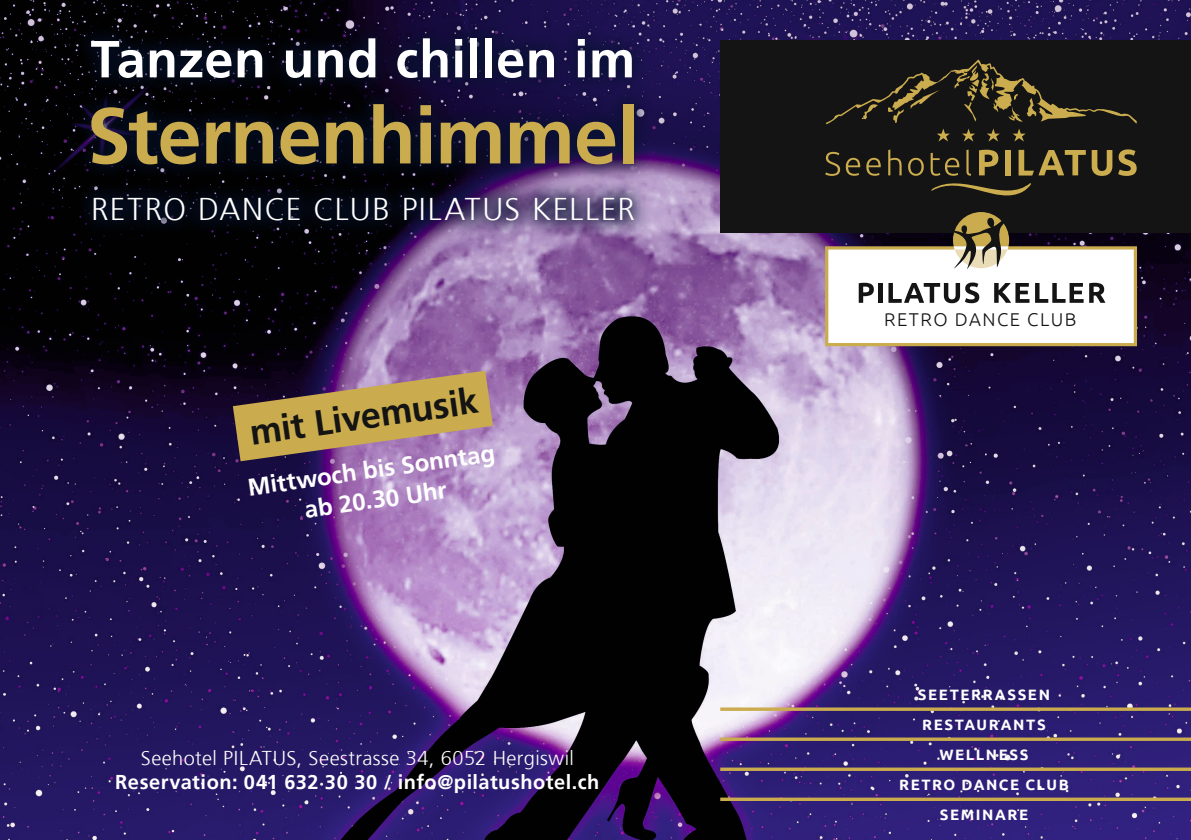
<style>
.page{position:relative;width:1191px;height:840px;background:#fff}
.page>*{position:absolute;margin:0;border:0;box-sizing:border-box;transform-origin:0 0}
.t1{font:700 79px "Frutiger LT Std";letter-spacing:-.015em;color:#caab4e}
.t2{font:700 52px "Frutiger LT Std";letter-spacing:.01em;color:#fff}
.t3{font:700 35.8px "Frutiger LT Std";color:#131413}
.t4{font:300 31.4px "Frutiger LT Std";letter-spacing:.05em;color:#fff}
.t5{font:700 24px/30px "Frutiger LT Std";color:#fff;text-align:center}
.t6{font:700 20px "Frutiger LT Std";letter-spacing:.025em;color:#fff}
.t7{font:300 20px "Frutiger LT Std";letter-spacing:.02em;color:#fff}
.t8{font:300 18.4px "Ubuntu";letter-spacing:.08em;color:#131413}
.t9{font:700 15px/30px "Ubuntu";letter-spacing:.105em;color:#fff;text-align:center}
</style>
<div class="page">
<img style="left:0;top:0;width:1191px;height:839px">
<div style="left:720px;top:40px;width:471px;height:192px;background:#131413"></div>
<hr style="left:720px;top:707px;width:471px;height:3px;background:#caab4e">
<hr style="left:720px;top:737px;width:471px;height:3px;background:#caab4e">
<hr style="left:720px;top:767px;width:471px;height:3px;background:#caab4e">
<hr style="left:720px;top:797px;width:471px;height:3px;background:#caab4e">
<svg style="left:825px;top:212px;width:312px;height:134px"></svg>
<svg style="left:233px;top:370px;width:260px;height:91px;background:#a38462"></svg>
<div style="left:73px;top:20px;width:578px;height:218px;background:#05122e;opacity:.7"></div>
<svg style="left:826px;top:60px;width:311px;height:81px"></svg>
<svg style="left:825px;top:152px;width:35px;height:24px"></svg>
<svg style="left:866px;top:158px;width:14px;height:18px"></svg>
<svg style="left:888px;top:149px;width:13px;height:26px"></svg>
<svg style="left:908px;top:158px;width:15px;height:18px"></svg>
<svg style="left:1091px;top:150px;width:21px;height:26px"></svg>
<svg style="left:1118px;top:149px;width:18px;height:27px"></svg>
<svg style="left:930px;top:149px;width:155px;height:47px"></svg>
<h2 class="t2" style="left:91px;top:29px;width:546px">Tanzen und chillen im</h2>
<h1 class="t1" style="left:87px;top:89px;width:554px">Sternenhimmel</h1>
<h3 class="t4" style="left:91px;top:191px;width:545px">RETRO DANCE CLUB PILATUS KELLER</h3>
<h3 class="t3" style="left:247px;top:411px;width:232px;rotate:-8deg">mit Livemusik</h3>
<h3 class="t5" style="left:246px;top:472px;width:251px;rotate:-8deg">Mittwoch bis Sonntag ab 20.30 Uhr</h3>
<h3 class="t7" style="left:141px;top:746px;width:434px">Seehotel PILATUS, Seestrasse 34, 6052 Hergiswil</h3>
<h3 class="t6" style="left:115px;top:770px;width:485px">Reservation: 041 632 30 30 / info@pilatushotel.ch</h3>
<p class="t8" style="left:884px;top:308px;width:194px">RETRO DANCE CLUB</p>
<p class="t9" style="left:899px;top:678px;width:171px">SEETERRASSEN<br>RESTAURANTS<br>WELLNESS<br>RETRO DANCE CLUB<br>SEMINARE</p>
</div>
